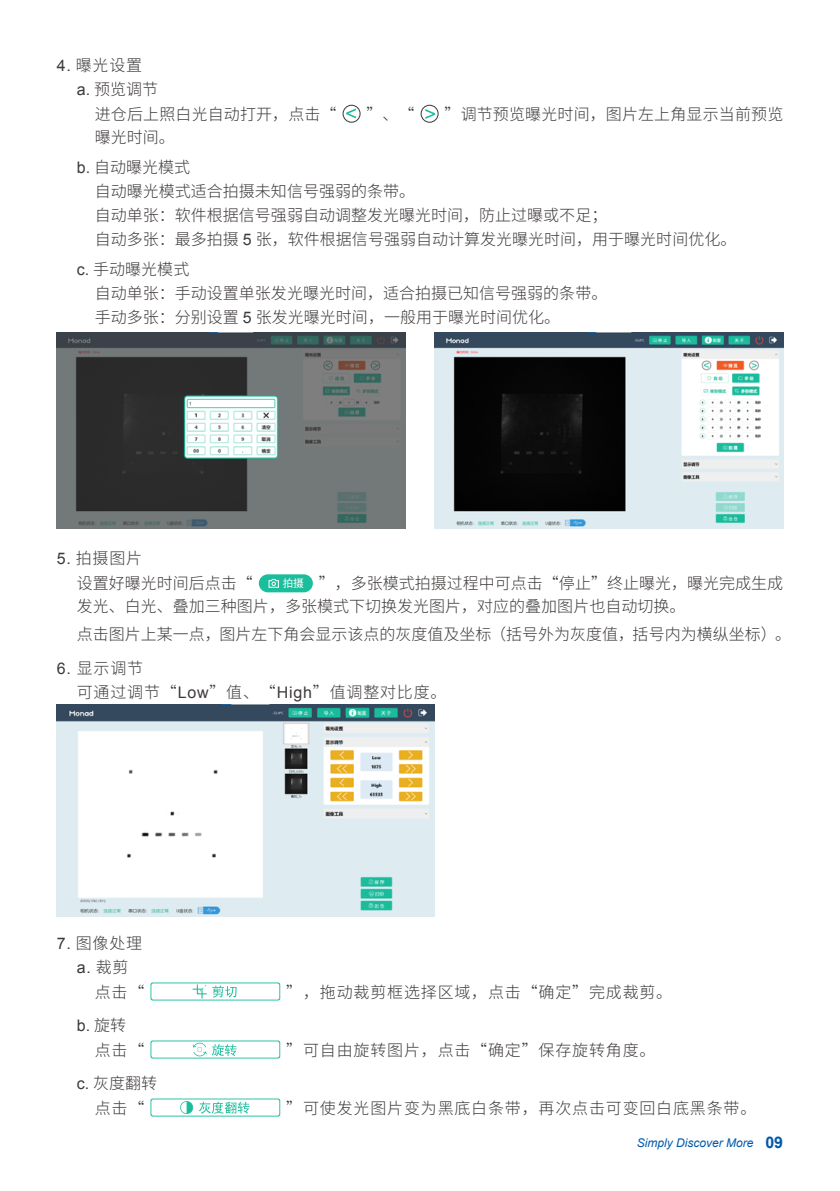
<style>
.page{position:relative;width:840px;height:1191px;background:#fff}
.page>*{position:absolute;margin:0;border:0;box-sizing:border-box;transform-origin:0 0}
.t1{font:300 16px/24px "Noto Sans Hans";color:#3e3a39}
.t2{font:300 16px/24px "Noto Sans Hans";letter-spacing:.05em;color:#3e3a39}
.t3{font:16px "Arial";color:#3e3a39}
.t4{font:italic 12px "Arial";color:#005bac}
.s1{font-family:"Arial";font-weight:400}
.s2{font-family:"Sim Hei";font-weight:400;font-size:10.8px;color:#fff}
.s3{font-family:"Noto Sans Hans";font-weight:300}
.s4{font-weight:700;font-style:normal;font-size:16px}
</style>
<div class="page">
<div style="left:259px;top:574px;width:54px;height:18px;background:#1abd9c;border-radius:9px"></div>
<svg style="left:268px;top:579px;width:11px;height:9px"></svg>
<svg style="left:342px;top:105px;width:18px;height:18px"></svg>
<svg style="left:420px;top:105px;width:18px;height:18px"></svg>
<img style="left:57px;top:332px;width:348px;height:196px">
<img style="left:434px;top:332px;width:348px;height:197px">
<img style="left:57px;top:704px;width:377px;height:212px">
<svg style="left:150px;top:982px;width:130px;height:18px"></svg>
<div style="left:151px;top:983px;width:128px;height:16px;background:#fff;border-radius:2px"></div>
<svg style="left:192px;top:984px;width:44px;height:14px"></svg>
<svg style="left:150px;top:1040px;width:130px;height:18px"></svg>
<div style="left:151px;top:1041px;width:128px;height:16px;background:#fff;border-radius:2px"></div>
<svg style="left:192px;top:1042px;width:44px;height:14px"></svg>
<svg style="left:150px;top:1098px;width:130px;height:18px"></svg>
<div style="left:151px;top:1099px;width:128px;height:16px;background:#fff;border-radius:2px"></div>
<svg style="left:199px;top:1101px;width:50px;height:12px"></svg>
<svg style="left:180px;top:1101px;width:13px;height:13px"></svg>
<p class="t1" style="left:57px;top:53px;width:87px"><span class="s1">4.</span> 曝光设置</p>
<p class="t1" style="left:77px;top:77px;width:83px"><span class="s1">a.</span> 预览调节</p>
<p class="t1" style="left:95px;top:102px;width:243px">进仓后上照白光自动打开，点击“</p>
<p class="t1" style="left:366px;top:102px;width:49px">”、“</p>
<p class="t1" style="left:444px;top:102px;width:340px">”调节预览曝光时间，图片左上角显示当前预览</p>
<p class="t1" style="left:77px;top:122px;width:115px;line-height:30px;text-align:center">曝光时间。<br><span class="s1">b.</span> 自动曝光模式</p>
<p class="t1" style="left:95px;top:179px;width:642px">自动曝光模式适合拍摄未知信号强弱的条带。<br>自动单张：软件根据信号强弱自动调整发光曝光时间，防止过曝或不足；<br>自动多张：最多拍摄 <span class="s1">5</span> 张，软件根据信号强弱自动计算发光曝光时间，用于曝光时间优化。</p>
<p class="t1" style="left:95px;top:257px;width:513px;text-indent:-18px"><span class="s1">c.</span> 手动曝光模式<br>自动单张：手动设置单张发光曝光时间，适合拍摄已知信号强弱的条带。手动多张：分别设置 <span class="s1">5</span> 张发光曝光时间，一般用于曝光时间优化。</p>
<p class="t1" style="left:77px;top:546px;width:177px;line-height:25px;text-indent:-20px"><span class="s1">5.</span> 拍摄图片<br>设置好曝光时间后点击“</p>
<p class="t1" style="left:77px;top:572px;width:707px;line-height:23px;text-indent:205px"><span class="s2">拍摄</span> ”，多张模式拍摄过程中可点击“停止”终止曝光，曝光完成生成发光、白光、叠加三种图片，多张模式下切换发光图片，对应的叠加图片也自动切换。</p>
<p class="t1" style="left:77px;top:623px;width:715px">点击图片上某一点，图片左下角会显示该点的灰度值及坐标（括号外为灰度值，括号内为横纵坐标）。</p>
<p class="t2" style="left:77px;top:657px;width:371px;text-indent:-20px"><span class="s1">6.</span> 显示调节<br>可通过调节“<span class="s1">Low</span>”值、“<span class="s1">High</span>”值调整对比度。</p>
<p class="t1" style="left:57px;top:931px;width:87px"><span class="s1">7.</span> 图像处理</p>
<p class="t3" style="left:77px;top:956px;width:53px">a. <span class="s3">裁剪</span></p>
<p class="t1" style="left:95px;top:980px;width:51px">点击“</p>
<p class="t2" style="left:286px;top:980px;width:387px">”，拖动裁剪框选择区域，点击“确定”完成裁剪。</p>
<p class="t3" style="left:77px;top:1014px;width:51px">b. <span class="s3">旋转</span></p>
<p class="t1" style="left:95px;top:1038px;width:51px">点击“</p>
<p class="t2" style="left:286px;top:1038px;width:370px">”可自由旋转图片，点击“确定”保存旋转角度。</p>
<p class="t1" style="left:77px;top:1070px;width:82px;line-height:25px;text-align:center"><span class="s1">c.</span> 灰度翻转点击“</p>
<p class="t2" style="left:286px;top:1096px;width:471px">”可使发光图片变为黑底白条带，再次点击可变回白底黑条带。</p>
<p class="t4" style="left:636px;top:1134px;width:148px">Simply Discover More <span class="s4">09</span></p>
</div>
